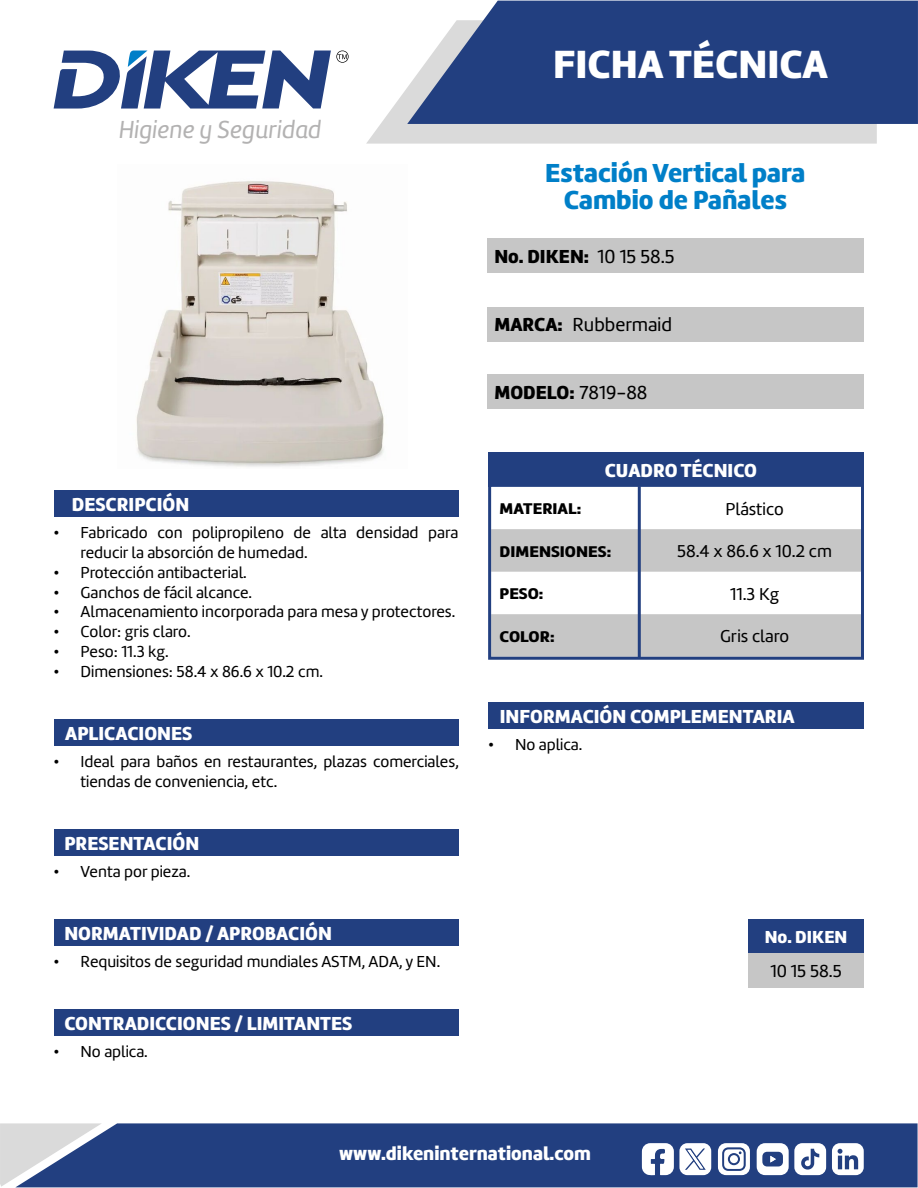
<style>
.page{position:relative;width:918px;height:1188px;background:#fff}
.page>*{position:absolute;margin:0;border:0;box-sizing:border-box;transform-origin:0 0}
.t1{font:40.8px "Amelia Basic Black";color:#fff}
.t2{font:27px/27px "Amelia Basic Black";color:#007fc8;text-align:center}
.t3{font:25.5px "Amelia Basic Italic";color:#b3b2b2}
.t4{font:19.5px "Amelia Basic Black";color:#fff}
.t5{font:19.5px "Amelia Basic Black";color:#000}
.t6{font:19.5px "Amelia Basic";color:#000}
.t7{font:18px "Amelia Basic Black";color:#fff}
.t8{font:18px "Amelia Basic";color:#000}
.t9{font:17.85px "Amelia Basic";color:#000}
.t10{font:16.5px/19.8px "Amelia Basic";color:#000}
.t11{font:16.05px "Amelia Basic Black";color:#000;scale:1.05 1}
.s1{font-family:"Amelia Basic"}
.s2{font-family:"Amelia Basic Black"}
</style>
<div class="page">
<div style="left:102px;top:1123px;width:816px;height:64px;background:#223f80"></div>
<svg style="left:0;top:1123px;width:102px;height:64px;background:#9da8bf"></svg>
<svg style="left:366px;top:88px;width:511px;height:56px;background:#dedede"></svg>
<svg style="left:407px;top:1px;width:511px;height:123px;background:#344e8a"></svg>
<svg style="left:54px;top:50px;width:295px;height:59px"></svg>
<svg style="left:642px;top:1143px;width:69px;height:32px"></svg>
<svg style="left:718px;top:1143px;width:32px;height:32px"></svg>
<div style="left:730px;top:1155px;width:8px;height:8px;background:#fff;border-radius:50%"></div>
<svg style="left:757px;top:1143px;width:107px;height:32px"></svg>
<div style="left:487px;top:239px;width:377px;height:34px;background:#c6c6c6"></div>
<div style="left:487px;top:307px;width:377px;height:34px;background:#c6c6c6"></div>
<div style="left:487px;top:375px;width:377px;height:34px;background:#c6c6c6"></div>
<div style="left:54px;top:719px;width:405px;height:27px;background:#223f80"></div>
<div style="left:54px;top:829px;width:405px;height:27px;background:#223f80"></div>
<div style="left:54px;top:491px;width:405px;height:26px;background:#223f80"></div>
<div style="left:54px;top:919px;width:405px;height:27px;background:#223f80"></div>
<div style="left:54px;top:1009px;width:405px;height:27px;background:#223f80"></div>
<div style="left:489px;top:702px;width:375px;height:27px;background:#223f80"></div>
<div style="left:488px;top:452px;width:376px;height:34px;background:#223f80"></div>
<svg style="left:492px;top:529px;width:368px;height:127px;fill:#c6c6c6"></svg>
<div style="left:488px;top:484px;width:376px;height:176px;border:3px solid #223f80"></div>
<hr style="left:638px;top:486px;width:3px;height:172px;background:#223f80">
<div style="left:748px;top:919px;width:116px;height:34px;background:#223f80"></div>
<div style="left:748px;top:953px;width:116px;height:34px;background:#c6c6c6"></div>
<img style="left:136px;top:181px;width:248px;height:286px">
<h3 class="t3" style="left:119px;top:115px;width:204px">Higiene y Seguridad</h3>
<p class="t4" style="left:72px;top:493px;width:119px">DESCRIPCIÓN</p>
<p class="t10" style="left:81px;top:523px;width:379px;text-indent:-27px">• Fabricado con polipropileno de alta densidad para reducir la absorción de humedad.</p>
<p class="t10" style="left:54px;top:562px;width:195px">• Protección antibacterial.</p>
<p class="t10" style="left:54px;top:582px;width:200px">• Ganchos de fácil alcance.</p>
<p class="t10" style="left:54px;top:602px;width:403px">• Almacenamiento incorporada para mesa y protectores.</p>
<p class="t10" style="left:54px;top:622px;width:139px">• Color: gris claro.</p>
<p class="t10" style="left:54px;top:642px;width:117px">• Peso: 11.3 kg.</p>
<p class="t10" style="left:54px;top:661px;width:271px">• Dimensiones: 58.4 x 86.6 x 10.2 cm.</p>
<p class="t4" style="left:65px;top:722px;width:129px">APLICACIONES</p>
<p class="t10" style="left:81px;top:751px;width:380px;text-indent:-27px">• Ideal para baños en restaurantes, plazas comerciales, tiendas de conveniencia, etc.</p>
<p class="t4" style="left:64px;top:831px;width:136px">PRESENTACIÓN</p>
<p class="t10" style="left:54px;top:861px;width:138px">• Venta por pieza.</p>
<p class="t4" style="left:64px;top:921px;width:269px">NORMATIVIDAD / APROBACIÓN</p>
<p class="t10" style="left:54px;top:951px;width:388px">• Requisitos de seguridad mundiales ASTM, ADA, y EN.</p>
<p class="t4" style="left:64px;top:1012px;width:289px">CONTRADICCIONES / LIMITANTES</p>
<p class="t10" style="left:54px;top:1041px;width:96px">• No aplica.</p>
<h1 class="t1" style="left:553px;top:40px;width:276px">FICHA TÉCNICA</h1>
<h2 class="t2" style="left:545px;top:160px;width:262px">Estación Vertical para<br>Cambio de Pañales</h2>
<p class="t5" style="left:495px;top:245px;width:182px">No. DIKEN: <span class="s1">10 15 58.5</span></p>
<p class="t6" style="left:495px;top:314px;width:179px"><span class="s2">MARCA:</span> Rubbermaid</p>
<p class="t5" style="left:495px;top:381px;width:154px">MODELO: <span class="s1">7819-88</span></p>
<p class="t4" style="left:605px;top:458px;width:154px">CUADRO TÉCNICO</p>
<p class="t11" style="left:500px;top:499px;width:79px">MATERIAL:</p>
<p class="t9" style="left:725px;top:498px;width:60px">Plástico</p>
<p class="t11" style="left:500px;top:541px;width:108px">DIMENSIONES:</p>
<p class="t9" style="left:677px;top:541px;width:156px">58.4 x 86.6 x 10.2 cm</p>
<p class="t11" style="left:500px;top:584px;width:43px">PESO:</p>
<p class="t9" style="left:730px;top:583px;width:50px">11.3 Kg</p>
<p class="t11" style="left:500px;top:626px;width:54px">COLOR:</p>
<p class="t9" style="left:720px;top:626px;width:70px">Gris claro</p>
<p class="t4" style="left:500px;top:705px;width:296px">INFORMACIÓN COMPLEMENTARIA</p>
<p class="t10" style="left:488px;top:735px;width:96px">• No aplica.</p>
<p class="t7" style="left:765px;top:926px;width:84px">No. DIKEN</p>
<p class="t8" style="left:770px;top:961px;width:73px">10 15 58.5</p>
<p class="t4" style="left:339px;top:1142px;width:253px">www.dikeninternational.com</p>
</div>
